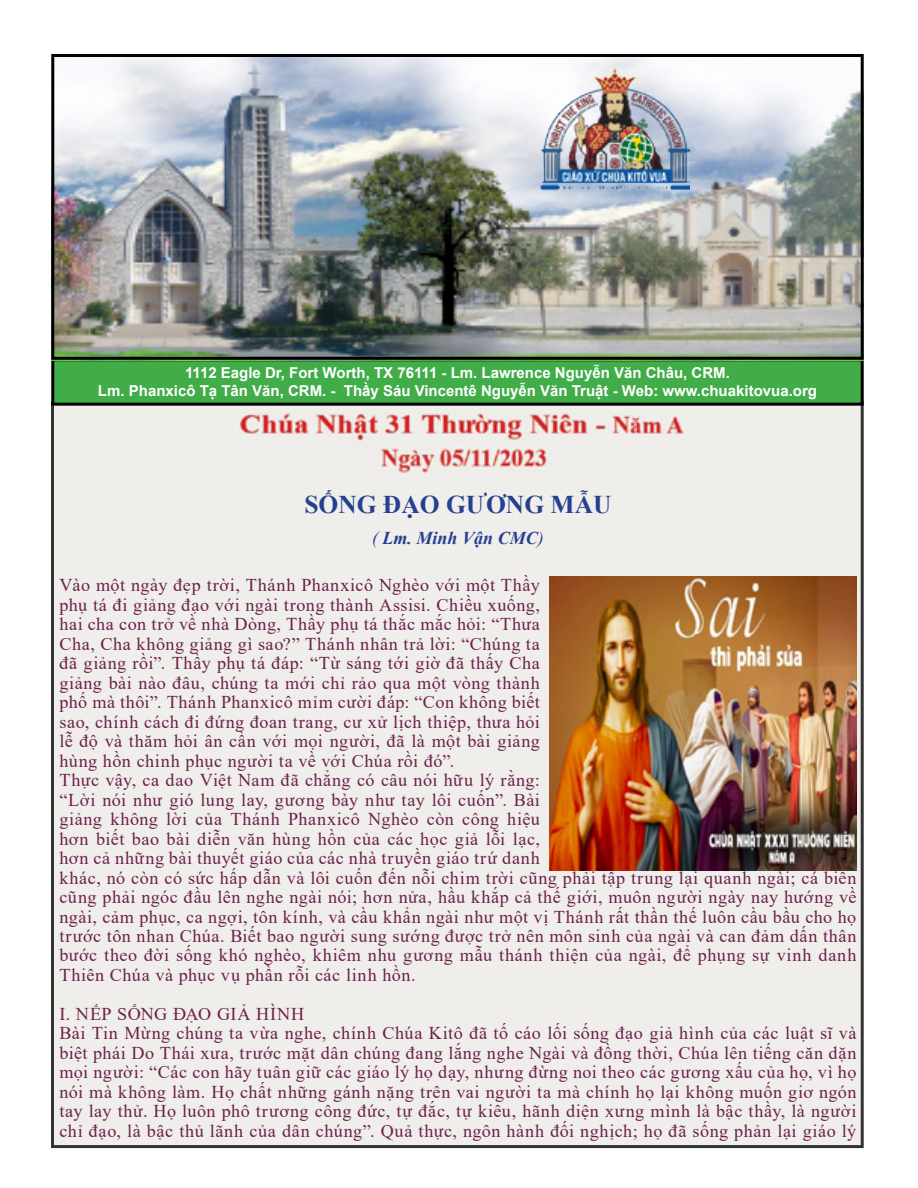
<style>
.page{position:relative;width:918px;height:1188px;background:#fff}
.page>*{position:absolute;margin:0;border:0;box-sizing:border-box;transform-origin:0 0}
.t1{font:700 25.5px "Times New Roman";color:#25408f}
.t2{font:18px/19.5px "Times New Roman";letter-spacing:.03em;color:#6d214b}
.t3{font:italic 700 18px "Times New Roman";color:#25408f}
.t4{font:700 15px/18px "Arial";color:#fff;text-align:center}
.s1{font-weight:400}
</style>
<div class="page">
<div style="left:52px;top:403px;width:810px;height:744px;background:#efeeeb"></div>
<img style="left:239px;top:412px;width:445px;height:61px">
<div style="left:53px;top:360px;width:809px;height:44px;background:#41ad49"></div>
<div style="left:51px;top:358px;width:813px;height:48px;border:3px solid #000"></div>
<img style="left:51px;top:58px;width:813px;height:303px">
<div style="left:51px;top:54px;width:813px;height:306px;border:3px solid #000"></div>
<img style="left:534px;top:69px;width:155px;height:123px">
<img style="left:550px;top:577px;width:306px;height:293px">
<p class="t4" style="left:98px;top:364px;width:721px">1112 Eagle Dr, Fort Worth, TX 76111 - Lm. Lawrence Nguyễn Văn Châu, CRM.<br>Lm. Phanxicô Tạ Tân Văn, CRM. - Thầy Sáu Vincentê Nguyễn Văn Truật - Web: www.chuakitovua.org</p>
<h1 class="t1" style="left:304px;top:486px;width:309px">SỐNG ĐẠO GƯƠNG MẪU</h1>
<p class="t3" style="left:372px;top:525px;width:173px"><span class="s1">(</span> Lm. Minh Vận CMC<span class="s1">)</span></p>
<p class="t2" style="left:59px;top:575px;width:799px">Vào một ngày đẹp trời, Thánh Phanxicô Nghèo với một Thầy<br>phụ tá đi giảng đạo với ngài trong thành Assisi. Chiều xuống,<br>hai cha con trở về nhà Dòng, Thầy phụ tá thắc mắc hỏi: “Thưa<br>Cha, Cha không giảng gì sao?” Thánh nhân trả lời: “Chúng ta<br>đã giảng rồi”. Thầy phụ tá đáp: “Từ sáng tới giờ đã thấy Cha<br>giảng bài nào đâu, chúng ta mới chỉ rảo qua một vòng thành<br>phố mà thôi”. Thánh Phanxicô mỉm cười đáp: “Con không biết<br>sao, chính cách đi đứng đoan trang, cư xử lịch thiệp, thưa hỏi<br>lễ độ và thăm hỏi ân cần với mọi người, đã là một bài giảng<br>hùng hồn chinh phục người ta về với Chúa rồi đó”.<br>Thực vậy, ca dao Việt Nam đã chẳng có câu nói hữu lý rằng:<br>“Lời nói như gió lung lay, gương bày như tay lôi cuốn”. Bài<br>giảng không lời của Thánh Phanxicô Nghèo còn công hiệu<br>hơn biết bao bài diễn văn hùng hồn của các học giả lỗi lạc,<br>hơn cả những bài thuyết giáo của các nhà truyền giáo trứ danh<br>khác, nó còn có sức hấp dẫn và lôi cuốn đến nỗi chim trời cũng phải tập trung lại quanh ngài; cá biển cũng phải ngóc đầu lên nghe ngài nói; hơn nửa, hầu khắp cả thế giới, muôn người ngày nay hướng về ngài, cảm phục, ca ngợi, tôn kính, và cầu khẩn ngài như một vị Thánh rất thần thế luôn cầu bầu cho họ trước tôn nhan Chúa. Biết bao người sung sướng được trở nên môn sinh của ngài và can đảm dấn thân bước theo đời sống khó nghèo, khiêm nhu gương mẫu thánh thiện của ngài, để phụng sự vinh danh Thiên Chúa và phục vụ phần rỗi các linh hồn.</p>
<p class="t2" style="left:59px;top:1004px;width:799px">I. NẾP SỐNG ĐẠO GIẢ HÌNH<br>Bài Tin Mừng chúng ta vừa nghe, chính Chúa Kitô đã tố cáo lối sống đạo giả hình của các luật sĩ và biệt phái Do Thái xưa, trước mặt dân chúng đang lắng nghe Ngài và đồng thời, Chúa lên tiếng căn dặn mọi người: “Các con hãy tuân giữ các giáo lý họ dạy, nhưng đừng noi theo các gương xấu của họ, vì họ nói mà không làm. Họ chất những gánh nặng trên vai người ta mà chính họ lại không muốn giơ ngón tay lay thử. Họ luôn phô trương công đức, tự đắc, tự kiêu, hãnh diện xưng mình là bậc thầy, là người chỉ đạo, là bậc thủ lãnh của dân chúng”. Quả thực, ngôn hành đối nghịch; họ đã sống phản lại giáo lý</p>
</div>
